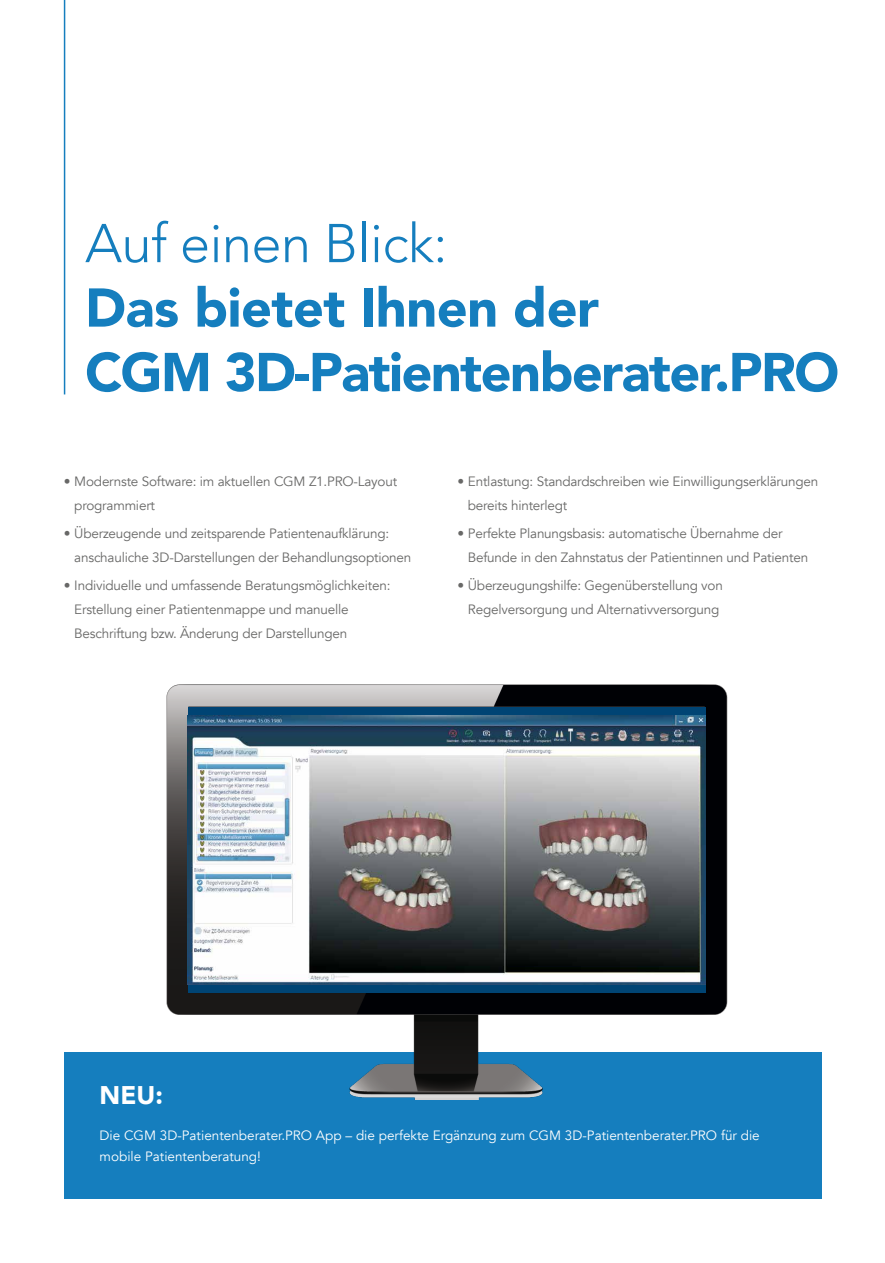
<style>
.page{position:relative;width:885px;height:1263px;background:#fff}
.page>*{position:absolute;margin:0;border:0;box-sizing:border-box;transform-origin:0 0}
.t1{font:900 54px/64.5px "Avenir";letter-spacing:-.03em;color:#157ebe}
.t2{font:300 54px "Avenir";letter-spacing:-.01em;color:#157ebe}
.t3{font:900 25.5px "Avenir";color:#fff}
.t4{font:13.5px/24px "Avenir";letter-spacing:-.015em;color:#686867}
.t5{font:13.5px/21px "Avenir";color:#fff}
</style>
<div class="page">
<div style="left:64px;top:1052px;width:757px;height:147px;background:#157ebe"></div>
<hr style="left:64px;top:0;width:1px;height:394px;background:#157ebe">
<img style="left:166px;top:684px;width:562px;height:415px">
<div style="left:188px;top:707px;width:517px;height:286px;background:#004474"></div>
<img style="left:188px;top:715px;width:517px;height:270px">
<h1 class="t2" style="left:85px;top:212px;width:364px">Auf einen Blick:</h1>
<h1 class="t1" style="left:85px;top:274px;width:755px">Das bietet Ihnen der<br>CGM 3D-Patientenberater.PRO</h1>
<p class="t4" style="left:74px;top:469px;width:324px;text-indent:-11px">• Modernste Software: im aktuellen CGM Z1.PRO-Layout programmiert</p>
<p class="t4" style="left:74px;top:521px;width:338px;text-indent:-11px">• Überzeugende und zeitsparende Patientenaufklärung: anschauliche 3D-Darstellungen der Behandlungsoptionen</p>
<p class="t4" style="left:74px;top:574px;width:317px;text-indent:-11px">• Individuelle und umfassende Beratungsmöglichkeiten:<br>Erstellung einer Patientenmappe und manuelle<br>Beschriftung bzw. Änderung der Darstellungen</p>
<p class="t4" style="left:468px;top:469px;width:352px;text-indent:-11px">• Entlastung: Standardschreiben wie Einwilligungserklärungen bereits hinterlegt</p>
<p class="t4" style="left:468px;top:521px;width:342px;text-indent:-11px">• Perfekte Planungsbasis: automatische Übernahme der<br>Befunde in den Zahnstatus der Patientinnen und Patienten</p>
<p class="t4" style="left:457px;top:574px;width:267px;text-align:center">• Überzeugungshilfe: Gegenüberstellung von<br>Regelversorgung und Alternativversorgung</p>
<h2 class="t3" style="left:99px;top:1073px;width:65px">NEU:</h2>
<p class="t5" style="left:99px;top:1125px;width:661px">Die CGM 3D-Patientenberater.PRO App – die perfekte Ergänzung zum CGM 3D-Patientenberater.PRO für die mobile Patientenberatung!</p>
</div>
